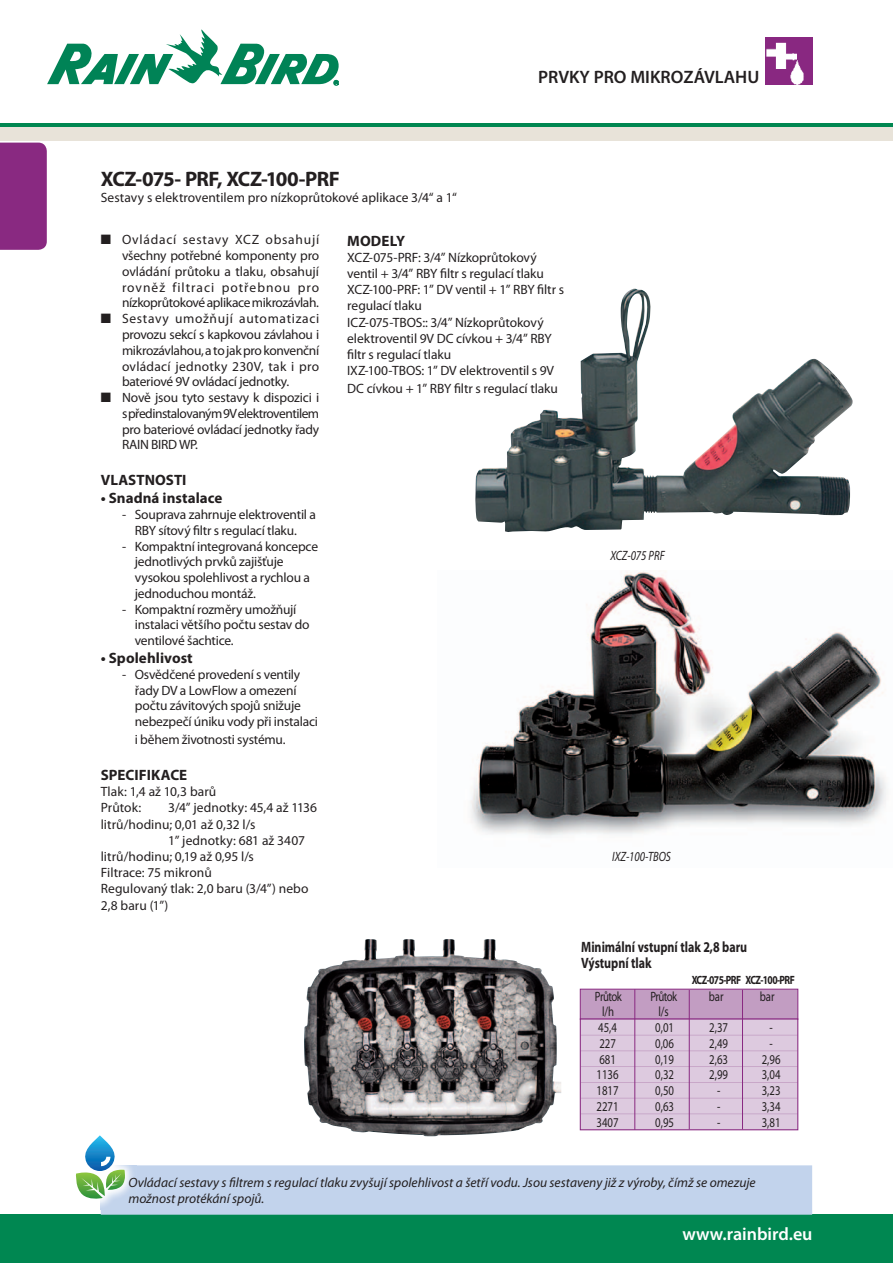
<style>
.page{position:relative;width:893px;height:1263px;background:#fff}
.page>*{position:absolute;margin:0;border:0;box-sizing:border-box;transform-origin:0 0}
.t1{font:700 21px "Myriad Pro";letter-spacing:-.04em;color:#231f20}
.t2{font:600 18px "Myriad Pro";color:#231f20}
.t3{font:600 18px "Myriad Pro";color:#fff}
.t4{font:700 15px "Myriad Pro";color:#231f20}
.t5{font:700 15px/15.8px "Myriad Pro";color:#231f20;scale:.8 1}
.t6{font:13.5px/15.8px "Myriad Pro";letter-spacing:-.01em;color:#231f20}
.t7{font:italic 13.5px/15.8px "Myriad Pro";color:#231f20}
.t8{font:13.5px "Myriad Pro";letter-spacing:-.01em;color:#231f20;scale:.8 1}
.t9{font:italic 13.5px "Myriad Pro";color:#231f20;scale:.8 1}
.t10{font:700 12px "Myriad Pro";letter-spacing:-.06em;color:#231f20;scale:.8 1}
</style>
<div class="page">
<div style="left:0;top:143px;width:47px;height:107px;background:#892981"></div>
<svg style="left:47px;top:29px;width:292px;height:57px"></svg>
<div style="left:0;top:123px;width:893px;height:5px;background:#008751"></div>
<div style="left:0;top:127px;width:893px;height:14px;background:#e8e3d9"></div>
<div style="left:0;top:1215px;width:893px;height:48px;background:#008751"></div>
<img style="left:766px;top:37px;width:47px;height:47px">
<img style="left:475px;top:289px;width:378px;height:243px">
<img style="left:304px;top:939px;width:220px;height:196px">
<img style="left:470px;top:571px;width:416px;height:266px">
<svg style="left:75px;top:1135px;width:737px;height:80px"></svg>
<div style="left:580px;top:989px;width:218px;height:31px;background:#c29dc2;border:1px solid #892981"></div>
<div style="left:580px;top:1019px;width:218px;height:111px;background:#c9a8c9"></div>
<div style="left:581px;top:1020px;width:216px;height:15px;background:#ddcadf"></div>
<div style="left:581px;top:1035px;width:216px;height:15px;background:#ddcadf"></div>
<div style="left:581px;top:1051px;width:216px;height:15px;background:#ddcadf"></div>
<div style="left:581px;top:1067px;width:216px;height:15px;background:#ddcadf"></div>
<div style="left:581px;top:1083px;width:216px;height:15px;background:#ddcadf"></div>
<div style="left:581px;top:1098px;width:216px;height:15px;background:#ddcadf"></div>
<div style="left:581px;top:1114px;width:216px;height:15px;background:#ddcadf"></div>
<div style="left:580px;top:1018px;width:218px;height:112px;border:1px solid #892981"></div>
<hr style="left:634px;top:989px;width:1px;height:141px;background:#892981">
<hr style="left:689px;top:990px;width:1px;height:139px;background:#892981">
<hr style="left:742px;top:990px;width:1px;height:139px;background:#892981">
<h1 class="t1" style="left:101px;top:165px;width:240px">XCZ-075- PRF, XCZ-100-PRF</h1>
<p class="t6" style="left:101px;top:189px;width:358px">Sestavy s elektroventilem pro nízkoprůtokové aplikace 3/4“ a 1“</p>
<h2 class="t2" style="left:538px;top:66px;width:223px">PRVKY PRO MIKROZÁVLAHU</h2>
<p class="t6" style="left:122px;top:232px;width:199px">Ovládací sestavy XCz obsahují všechny potřebné komponenty pro ovládání průtoku a tlaku, obsahují rovněž filtraci potřebnou pro nízkoprůtokové aplikace mikrozávlah.<br>Sestavy umožňují automatizaci provozu sekcí s kapkovou závlahou i mikrozávlahou, a to jak pro konvenční ovládací jednotky 230V, tak i pro bateriové 9V ovládací jednotky.<br>Nově jsou tyto sestavy k dispozici i s předinstalovaným 9V elektroventilem pro bateriové ovládací jednotky řady RaiN BiRD WP.</p>
<p class="t4" style="left:101px;top:470px;width:87px">VLASTNOSTI</p>
<p class="t4" style="left:101px;top:488px;width:123px">• Snadná instalace</p>
<p class="t6" style="left:122px;top:506px;width:195px;text-align:center">- Souprava zahrnuje elektroventil a<br>RBY sítový filtr s regulací tlaku.</p>
<p class="t6" style="left:135px;top:538px;width:185px;text-indent:-13px">- Kompaktní integrovaná koncepce jednotlivých prvků zajišťuje vysokou spolehlivost a rychlou a jednoduchou montáž.</p>
<p class="t6" style="left:135px;top:601px;width:176px;text-indent:-13px">- Kompaktní rozměry umožňují instalaci většího počtu sestav do ventilové šachtice.</p>
<p class="t4" style="left:101px;top:648px;width:94px">• Spolehlivost</p>
<p class="t6" style="left:135px;top:666px;width:185px;text-indent:-13px">- Osvědčené provedení s ventily řady DV a Lowflow a omezení počtu závitových spojů snižuje nebezpečí úniku vody při instalaci</p>
<p class="t6" style="left:135px;top:731px;width:152px">i během životnosti systému.</p>
<p class="t4" style="left:101px;top:765px;width:88px">SPECIFIKACE</p>
<p class="t6" style="left:101px;top:783px;width:117px;line-height:16.2px">Tlak: 1,4 až 10,3 barů<br>Průtok:</p>
<p class="t6" style="left:168px;top:800px;width:150px">3/4” jednotky: 45,4 až 1136</p>
<p class="t6" style="left:101px;top:816px;width:156px">litrů/hodinu; 0,01 až 0,32 l/s</p>
<p class="t6" style="left:168px;top:832px;width:138px">1” jednotky: 681 až 3407</p>
<p class="t6" style="left:101px;top:848px;width:155px">litrů/hodinu; 0,19 až 0,95 l/s</p>
<p class="t6" style="left:101px;top:865px;width:112px">filtrace: 75 mikronů</p>
<p class="t6" style="left:101px;top:881px;width:209px">Regulovaný tlak: 2,0 baru (3/4”) nebo</p>
<p class="t6" style="left:101px;top:897px;width:69px">2,8 baru (1”)</p>
<p class="t4" style="left:347px;top:231px;width:59px">MODELY</p>
<p class="t6" style="left:347px;top:249px;width:218px;line-height:16.2px">XCz-075-PRf: 3/4” Nízkoprůtokový ventil + 3/4” RBY filtr s regulací tlaku XCz-100-PRf: 1” DV ventil + 1” RBY filtr s regulací tlaku<br>iCz-075-TBOS:: 3/4” Nízkoprůtokový elektroventil 9V DC cívkou + 3/4” RBY filtr s regulací tlaku<br>iXz-100-TBOS: 1” DV elektroventil s 9V</p>
<p class="t6" style="left:347px;top:381px;width:212px">DC cívkou + 1” RBY filtr s regulací tlaku</p>
<p class="t9" style="left:610px;top:547px;width:69px">XCZ-075 PRF</p>
<p class="t9" style="left:612px;top:848px;width:75px">IXZ-100-TBOS</p>
<p class="t5" style="left:581px;top:939px;width:209px">Minimální vstupní tlak 2,8 baru<br>Výstupní tlak</p>
<p class="t10" style="left:692px;top:972px;width:130px">XCZ-075-PRF XCZ-100-PRF</p>
<p class="t8" style="left:595px;top:988px;width:35px">Průtok</p>
<p class="t8" style="left:650px;top:988px;width:35px">Průtok</p>
<p class="t8" style="left:709px;top:988px;width:20px">bar</p>
<p class="t8" style="left:760px;top:988px;width:20px">bar</p>
<p class="t8" style="left:602px;top:1003px;width:17px">l/h</p>
<p class="t8" style="left:658px;top:1003px;width:15px">l/s</p>
<p class="t8" style="left:598px;top:1019px;width:25px">45,4</p>
<p class="t8" style="left:655px;top:1019px;width:25px">0,01</p>
<p class="t8" style="left:709px;top:1019px;width:25px">2,37</p>
<p class="t8" style="left:769px;top:1019px;width:6px">-</p>
<p class="t8" style="left:599px;top:1035px;width:22px">227</p>
<p class="t8" style="left:655px;top:1035px;width:25px">0,06</p>
<p class="t8" style="left:709px;top:1035px;width:25px">2,49</p>
<p class="t8" style="left:769px;top:1035px;width:6px">-</p>
<p class="t8" style="left:599px;top:1051px;width:22px">681</p>
<p class="t8" style="left:655px;top:1051px;width:25px">0,19</p>
<p class="t8" style="left:709px;top:1051px;width:25px">2,63</p>
<p class="t8" style="left:762px;top:1051px;width:25px">2,96</p>
<p class="t8" style="left:597px;top:1066px;width:29px">1136</p>
<p class="t8" style="left:655px;top:1066px;width:25px">0,32</p>
<p class="t8" style="left:709px;top:1066px;width:25px">2,99</p>
<p class="t8" style="left:762px;top:1066px;width:25px">3,04</p>
<p class="t8" style="left:597px;top:1082px;width:29px">1817</p>
<p class="t8" style="left:655px;top:1082px;width:25px">0,50</p>
<p class="t8" style="left:717px;top:1082px;width:6px">-</p>
<p class="t8" style="left:762px;top:1082px;width:25px">3,23</p>
<p class="t8" style="left:597px;top:1098px;width:29px">2271</p>
<p class="t8" style="left:655px;top:1098px;width:25px">0,63</p>
<p class="t8" style="left:717px;top:1098px;width:6px">-</p>
<p class="t8" style="left:762px;top:1098px;width:25px">3,34</p>
<p class="t8" style="left:597px;top:1114px;width:29px">3407</p>
<p class="t8" style="left:655px;top:1114px;width:25px">0,95</p>
<p class="t8" style="left:717px;top:1114px;width:6px">-</p>
<p class="t8" style="left:762px;top:1114px;width:25px">3,81</p>
<p class="t7" style="left:128px;top:1174px;width:629px">Ovládací sestavy s filtrem s regulací tlaku zvyšují spolehlivost a šetří vodu. Jsou sestaveny již z výroby, čímž se omezuje možnost protékání spojů.</p>
<h2 class="t3" style="left:682px;top:1220px;width:132px">www.rainbird.eu</h2>
</div>
